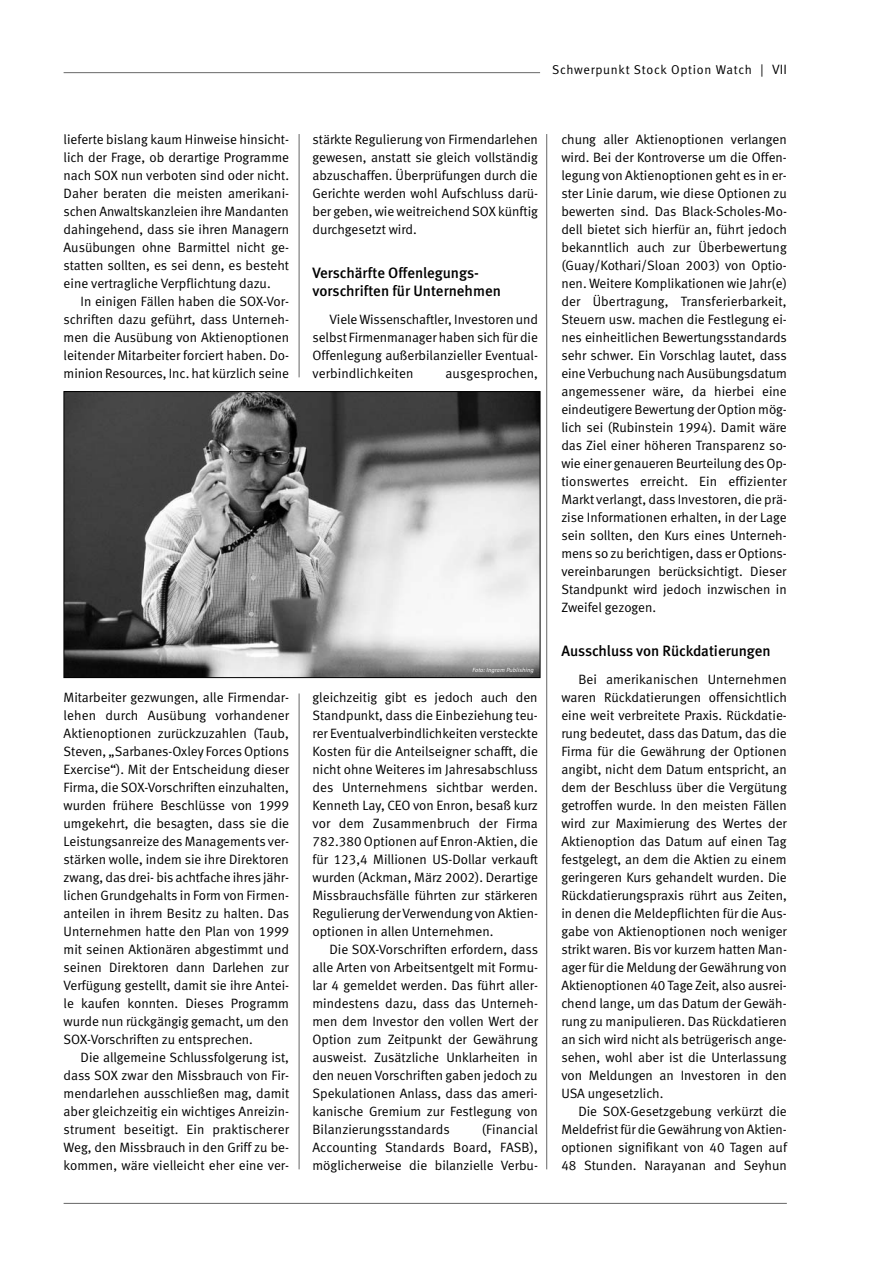
<style>
.page{position:relative;width:893px;height:1263px;background:#fff}
.page>*{position:absolute;margin:0;border:0;box-sizing:border-box;transform-origin:0 0}
.t1{font:15px/18px "Meta Medium LF";color:#000}
.t2{font:13.5px/18px "Meta Normal LF";color:#000;text-align:justify}
.t3{font:12.75px "Meta Normal LF";letter-spacing:.055em;color:#000}
.t4{font:italic 6px "Meta Normal LF";color:#fff}
.s1{font-size:13.5px}
</style>
<div class="page">
<hr style="left:64px;top:1203px;width:722px;height:1px;background:#666">
<hr style="left:64px;top:72px;width:476px;height:1px;background:#666">
<hr style="left:546px;top:134px;width:1px;height:1035px;background:#666">
<img style="left:66px;top:393px;width:472px;height:283px">
<div style="left:64px;top:391px;width:476px;height:287px;border:1px solid #000"></div>
<hr style="left:299px;top:134px;width:1px;height:243px;background:#666">
<hr style="left:299px;top:694px;width:1px;height:475px;background:#666">
<p class="t3" style="left:552px;top:65px;width:236px">Schwerpunkt Stock Option Watch | <span class="s1">VII</span></p>
<p class="t2" style="left:64px;top:131px;width:227px">lieferte bislang kaum Hinweise hinsicht&shy;lich der Frage, ob derartige Programme nach SOX nun verboten sind oder nicht.<br>Daher beraten die meisten amerikani&shy;schen Anwaltskanzleien ihre Mandanten dahingehend, dass sie ihren Managern Ausübungen ohne Barmittel nicht ge&shy;statten sollten, es sei denn, es besteht eine vertragliche Verpflichtung dazu.</p>
<p class="t2" style="left:64px;top:293px;width:227px;text-indent:17px">In einigen Fällen haben die SOX-Vor&shy;schriften dazu geführt, dass Unterneh&shy;men die Ausübung von Aktienoptionen leitender Mitarbeiter forciert haben. Do&shy;minion Resources, Inc. hat kürzlich seine</p>
<p class="t2" style="left:312px;top:131px;width:227px">stärkte Regulierung von Firmendarlehen gewesen, anstatt sie gleich vollständig abzuschaffen. Überprüfungen durch die Gerichte werden wohl Aufschluss darü&shy;ber geben, wie weitreichend SOX künftig durchgesetzt wird.</p>
<p class="t1" style="left:312px;top:265px;width:190px">Verschärfte Offenlegungs&shy;vorschriften für Unternehmen</p>
<p class="t2" style="left:312px;top:311px;width:227px;text-indent:17px">Viele Wissenschaftler, Investoren und selbst Firmenmanager haben sich für die Offenlegung außer bilanzieller Eventual&shy;verbindlichkeiten</p>
<p class="t2" style="left:445px;top:365px;width:94px">ausgesprochen,</p>
<p class="t2" style="left:64px;top:689px;width:227px">Mitarbeiter gezwungen, alle Firmendar&shy;lehen durch Ausübung vorhandener Aktien optionen zurückzuzahlen (Taub, Steven, „Sarbanes-Oxley Forces Options Exercise“). Mit der Entscheidung dieser Firma, die SOX-Vorschriften einzuhalten, wurden frühere Beschlüsse von 1999 umgekehrt, die besagten, dass sie die Leistungsanreize des Managements ver&shy;stärken wolle, indem sie ihre Direktoren zwang, das drei- bis achtfache ihres jähr&shy;lichen Grundgehalts in Form von Firmen&shy;anteilen in ihrem Besitz zu halten. Das Unternehmen hatte den Plan von 1999 mit seinen Aktionären abgestimmt und seinen Direktoren dann Darlehen zur Verfügung gestellt, damit sie ihre Antei&shy;le kaufen konnten. Dieses Programm wurde nun rückgängig gemacht, um den SOX-Vorschriften zu entsprechen.</p>
<p class="t2" style="left:64px;top:1049px;width:227px;text-indent:17px">Die allgemeine Schlussfolgerung ist, dass SOX zwar den Missbrauch von Fir&shy;mendarlehen ausschließen mag, damit aber gleichzeitig ein wichtiges Anreizin&shy;strument beseitigt. Ein praktischerer Weg, den Missbrauch in den Griff zu be&shy;kommen, wäre vielleicht eher eine ver-</p>
<p class="t4" style="left:472px;top:668px;width:63px">Foto: Ingram Publishing</p>
<p class="t2" style="left:312px;top:689px;width:227px">gleichzeitig gibt es jedoch auch den Stand punkt, dass die Einbeziehung teu&shy;rer Eventualverbindlichkeiten versteckte Kosten für die Anteils eigner schafft, die nicht ohne Weiteres im Jahresabschluss des Unternehmens sichtbar werden.<br>Kenneth Lay, CEO von Enron, besaß kurz vor dem Zusammenbruch der Firma 782.380 Optionen auf Enron-Aktien, die für 123,4 Millionen US-Dollar verkauft wurden (Ackman, März 2002). Derartige Missbrauchsfälle führten zur stärkeren Regulierung der Verwendung von Aktien&shy;optionen in allen Unternehmen.</p>
<p class="t2" style="left:312px;top:941px;width:227px;text-indent:17px">Die SOX-Vorschriften erfordern, dass alle Arten von Arbeitsentgelt mit Formu&shy;lar 4 gemeldet werden. Das führt aller&shy;mindestens dazu, dass das Unterneh&shy;men dem Investor den vollen Wert der Option zum Zeitpunkt der Gewährung ausweist. Zusätzliche Unklarheiten in den neuen Vorschriften gaben jedoch zu Spekulationen Anlass, dass das ameri&shy;kanische Gremium zur Festlegung von Bilanzierungs standards</p>
<p class="t2" style="left:312px;top:1121px;width:227px;text-indent:169px">(Financial Accounting Standards Board, FASB), möglicherweise die bilanzielle Verbu-</p>
<p class="t2" style="left:561px;top:131px;width:227px">chung aller Aktienoptionen verlangen wird. Bei der Kontroverse um die Offen&shy;legung von Aktienoptionen geht es in er&shy;ster Linie darum, wie diese Optionen zu bewerten sind. Das Black-Scholes-Mo&shy;dell bietet sich hierfür an, führt jedoch bekanntlich auch zur Überbewertung (Guay/Kothari/Sloan 2003) von Optio&shy;nen. Weitere Komplikationen wie Jahr(e) der Übertragung, Transferierbarkeit, Steuern usw. machen die Festlegung ei&shy;nes einheitlichen Bewertungsstandards sehr schwer. Ein Vorschlag lautet, dass eine Verbuchung nach Ausübungsdatum angemessener wäre, da hierbei eine eindeutigere Bewertung der Option mög&shy;lich sei (Rubinstein 1994). Damit wäre das Ziel einer höheren Transparenz so&shy;wie einer genaueren Beurteilung des Op&shy;tionswertes erreicht. Ein effizienter Markt verlangt, dass Investoren, die prä&shy;zise Informationen erhalten, in der Lage sein sollten, den Kurs eines Unterneh&shy;mens so zu berichtigen, dass er Options&shy;vereinbarungen berücksichtigt. Dieser Standpunkt wird jedoch inzwischen in Zweifel gezogen.</p>
<p class="t1" style="left:561px;top:643px;width:211px">Ausschluss von Rückdatierungen</p>
<p class="t2" style="left:561px;top:671px;width:227px;text-indent:17px">Bei amerikanischen Unternehmen waren Rückdatierungen offensichtlich eine weit verbreitete Praxis. Rückdatie&shy;rung bedeutet, dass das Datum, das die Firma für die Gewährung der Optionen angibt, nicht dem Datum entspricht, an dem der Beschluss über die Vergütung getroffen wurde. In den meisten Fällen wird zur Maximierung des Wertes der Aktienoption das Datum auf einen Tag festgelegt, an dem die Aktien zu einem geringeren Kurs gehandelt wurden. Die Rückdatierungspraxis rührt aus Zeiten, in denen die Meldepflichten für die Aus&shy;gabe von Aktienoptionen noch weniger strikt waren. Bis vor kurzem hatten Man&shy;ager für die Meldung der Gewährung von Aktienoptionen 40 Tage Zeit, also ausrei&shy;chend lange, um das Datum der Gewäh&shy;rung zu manipulieren. Das Rückdatieren an sich wird nicht als betrügerisch ange&shy;sehen, wohl aber ist die Unterlassung von Meldungen an Investoren in den USA ungesetzlich.</p>
<p class="t2" style="left:561px;top:1103px;width:227px;text-indent:17px">Die SOX-Gesetzgebung verkürzt die Meldefrist für die Gewährung von Aktien&shy;optionen signifikant von 40 Tagen auf 48 Stunden. Narayanan and Seyhun</p>
</div>
